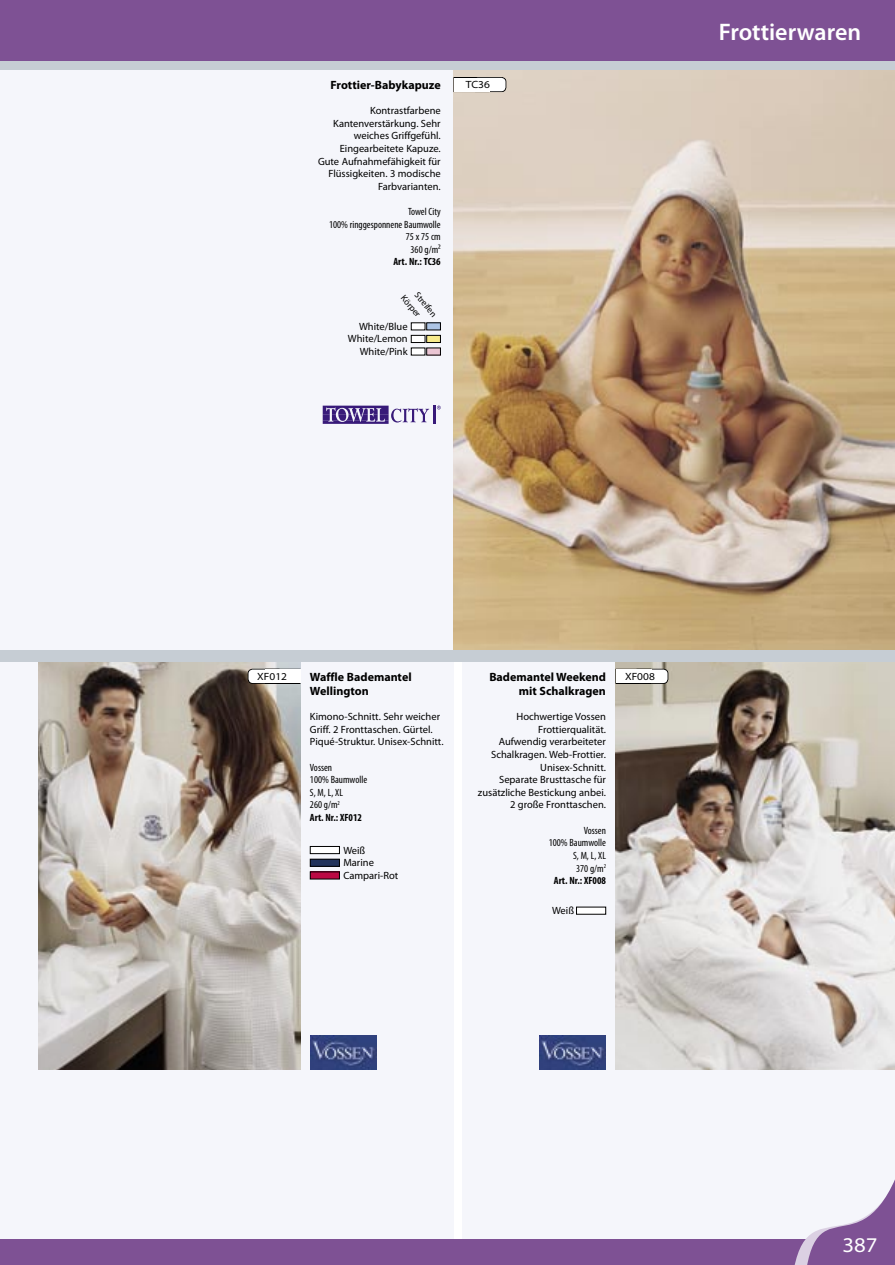
<style>
.page{position:relative;width:895px;height:1265px;background:#fff}
.page>*{position:absolute;margin:0;border:0;box-sizing:border-box;transform-origin:0 0}
.t1{font:600 24px "Myriad Pro";color:#fff}
.t2{font:semi-expanded 21px "Myriad Pro";color:#fff}
.t3{font:700 12px/14.4px "Myriad Pro";color:#000}
.t4{font:10.5px/12.6px "Myriad Pro";color:#000;text-align:right}
.t5{font:condensed 10.5px/12.6px "Myriad Pro";color:#000;text-align:right}
.t6{font:semi-expanded 10.5px "Myriad Pro";color:#000}
.t7{font:700 condensed 10.5px "Myriad Pro";color:#000}
.t8{font:9px "Myriad Pro";color:#000}
.s1{font-weight:700}
</style>
<div class="page">
<hr style="left:0;top:66px;width:1px;height:1199px;background:#f5f6fb">
<div style="left:1px;top:66px;width:453px;height:1199px;background:#f5f6fb"></div>
<div style="left:462px;top:66px;width:433px;height:1199px;background:#f5f6fb"></div>
<img style="left:39px;top:661px;width:261px;height:408px">
<img style="left:453px;top:70px;width:442px;height:580px">
<img style="left:615px;top:661px;width:280px;height:408px">
<div style="left:454px;top:77px;width:35px;height:15px;border:1px solid #000"></div>
<svg style="left:471px;top:77px;width:35px;height:15px"></svg>
<div style="left:453px;top:78px;width:36px;height:13px;background:#fff"></div>
<svg style="left:247px;top:668px;width:36px;height:16px"></svg>
<div style="left:265px;top:669px;width:35px;height:14px;background:#fff"></div>
<svg style="left:633px;top:668px;width:35px;height:16px"></svg>
<div style="left:615px;top:669px;width:36px;height:14px;background:#fff"></div>
<div style="left:411px;top:323px;width:14px;height:7px;background:#fff"></div>
<div style="left:427px;top:323px;width:13px;height:7px;background:#adc5e6"></div>
<div style="left:426px;top:322px;width:15px;height:8px;border:1px solid #000"></div>
<div style="left:411px;top:348px;width:14px;height:7px;background:#fff"></div>
<div style="left:411px;top:335px;width:14px;height:7px;background:#fff"></div>
<div style="left:411px;top:335px;width:14px;height:8px;border:1px solid #000"></div>
<div style="left:427px;top:335px;width:13px;height:7px;background:#f7ea8b"></div>
<div style="left:426px;top:335px;width:15px;height:8px;border:1px solid #000"></div>
<div style="left:427px;top:348px;width:13px;height:7px;background:#ebc5d3"></div>
<div style="left:426px;top:348px;width:15px;height:7px;border:1px solid #000"></div>
<svg style="left:323px;top:405px;width:118px;height:19px"></svg>
<img style="left:310px;top:1035px;width:66px;height:34px">
<div style="left:310px;top:846px;width:29px;height:7px;background:#fff"></div>
<div style="left:310px;top:846px;width:30px;height:8px;border:1px solid #000"></div>
<div style="left:310px;top:859px;width:29px;height:7px;background:#21325b"></div>
<div style="left:310px;top:859px;width:30px;height:7px;border:1px solid #000"></div>
<div style="left:310px;top:872px;width:29px;height:7px;background:#bb0944"></div>
<img style="left:540px;top:1035px;width:65px;height:34px">
<div style="left:576px;top:907px;width:29px;height:7px;background:#fff"></div>
<svg style="left:0;top:1239px;width:1px;height:26px"></svg>
<hr style="left:0;top:0;width:1px;height:69px;background:#7e5194">
<div style="left:1px;top:1239px;width:836px;height:26px;background:#7e5194"></div>
<svg style="left:794px;top:1179px;width:101px;height:86px"></svg>
<div style="left:1px;top:650px;width:894px;height:11px;background:#c6cdd4"></div>
<div style="left:1px;top:0;width:894px;height:69px;background:#7e5194"></div>
<div style="left:1px;top:61px;width:894px;height:9px;background:#c6cdd4"></div>
<p class="t3" style="left:330px;top:78px;width:112px">Frottier-Babykapuze</p>
<p class="t4" style="left:318px;top:104px;width:124px">Kontrastfarbene<br>Kantenverstärkung. Sehr weiches Griffgefühl.<br>Eingearbeitete Kapuze.<br>Gute Aufnahmefähigkeit für<br>Flüssigkeiten. 3 modische<br>Farbvarianten.</p>
<p class="t5" style="left:329px;top:205px;width:113px">Towel City<br>100% ringgesponnene Baumwolle<br>75 x 75 cm<br>360 g/m²</p>
<p class="t7" style="left:393px;top:256px;width:49px">Art. Nr.: TC36</p>
<p class="t8" style="left:420px;top:290px;width:30px;rotate:50deg">Streifen</p>
<p class="t8" style="left:406px;top:293px;width:27px;rotate:50deg">Körper</p>
<p class="t4" style="left:348px;top:320px;width:61px">White/Blue<br>White/Lemon<br>White/Pink</p>
<p class="t6" style="left:466px;top:79px;width:25px">TC36</p>
<h1 class="t1" style="left:718px;top:19px;width:144px">Frottierwaren</h1>
<p class="t3" style="left:310px;top:669px;width:103px">Waffle Bademantel<br>Wellington</p>
<p class="t4" style="left:310px;top:710px;width:135px;text-align:left">Kimono-Schnitt. Sehr weicher<br>Griff. 2 Fronttaschen. Gürtel.<br>Piqué-Struktur. Unisex-Schnitt.</p>
<p class="t5" style="left:310px;top:761px;width:59px;text-align:left">Vossen<br>100% Baumwolle<br>S, M, L, XL<br>260 g/m<sup>2<br></sup><span class="s1">Art. Nr.: XF012</span></p>
<p class="t4" style="left:343px;top:844px;width:56px;text-align:left">Weiß<br>Marine<br>Campari-Rot</p>
<p class="t3" style="left:489px;top:669px;width:118px;text-align:right">Bademantel Weekend mit Schalkragen</p>
<p class="t4" style="left:478px;top:710px;width:130px">Hochwertige Vossen<br>Frottierqualität.<br>Aufwendig verarbeiteter<br>Schalkragen. Web-Frottier.<br>Unisex-Schnitt.<br>Separate Brusttasche für zusätzliche Bestickung anbei.<br>2 große Fronttaschen.</p>
<p class="t5" style="left:549px;top:824px;width:59px">Vossen<br>100% Baumwolle<br>S, M, L, XL<br>370 g/m<sup>2<br></sup><span class="s1">Art. Nr.: XF008</span></p>
<p class="t4" style="left:552px;top:904px;width:24px">Weiß</p>
<p class="t6" style="left:257px;top:670px;width:31px">XF012</p>
<p class="t6" style="left:625px;top:670px;width:31px">XF008</p>
<h2 class="t2" style="left:842px;top:1233px;width:37px">387</h2>
</div>
